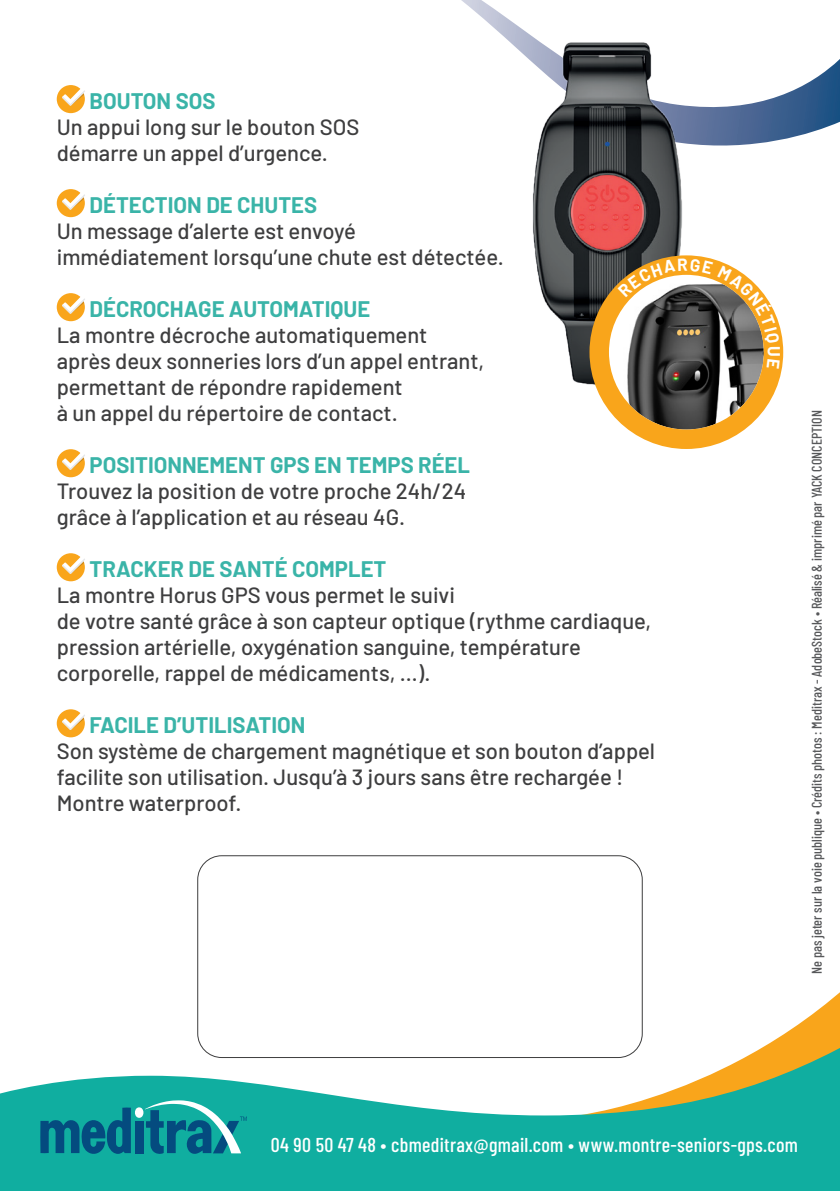
<style>
.page{position:relative;width:840px;height:1191px;background:#fff}
.page>*{position:absolute;margin:0;border:0;box-sizing:border-box;transform-origin:0 0}
.t1{font:500 22px/26px "Barlow";color:#3e3e3f}
.t2{font:700 22px "Barlow";color:#3ab4a8}
.t3{font:500 20px "Barlow Condensed";letter-spacing:.015em;color:#fff}
.t4{font:700 17px "Barlow";color:#fff}
.t5{font:500 14px "Barlow Condensed";color:#57585a}
</style>
<div class="page">
<div style="left:57px;top:85px;width:28px;height:28px;background:#f9a51b;border-radius:50%"></div>
<svg style="left:62px;top:88px;width:23px;height:18px"></svg>
<div style="left:57px;top:189px;width:28px;height:28px;background:#f9a51b;border-radius:50%"></div>
<svg style="left:62px;top:192px;width:23px;height:18px"></svg>
<div style="left:57px;top:293px;width:28px;height:28px;background:#f9a51b;border-radius:50%"></div>
<svg style="left:62px;top:296px;width:23px;height:18px"></svg>
<div style="left:57px;top:449px;width:28px;height:28px;background:#f9a51b;border-radius:50%"></div>
<svg style="left:62px;top:452px;width:23px;height:18px"></svg>
<div style="left:57px;top:553px;width:28px;height:28px;background:#f9a51b;border-radius:50%"></div>
<svg style="left:62px;top:556px;width:23px;height:18px"></svg>
<div style="left:57px;top:709px;width:28px;height:28px;background:#f9a51b;border-radius:50%"></div>
<svg style="left:62px;top:712px;width:23px;height:18px"></svg>
<svg style="left:642px;top:947px;width:197px;height:74px"></svg>
<svg style="left:0;top:1021px;width:839px;height:170px;fill:#10aea0"></svg>
<div style="left:198px;top:855px;width:444px;height:202px;background:#fff;border-radius:24px"></div>
<div style="left:197px;top:855px;width:445px;height:203px;border:1px solid #3e3e3f;border-radius:24px"></div>
<svg style="left:461px;top:0;width:378px;height:146px"></svg>
<svg style="left:40px;top:1100px;width:206px;height:54px;background:#1a8e99"></svg>
<img style="left:510px;top:15px;width:188px;height:370px">
<svg style="left:599px;top:265px;width:174px;height:174px;background:#f4a421"></svg>
<img style="left:608px;top:275px;width:155px;height:154px;border-radius:77px">
<div style="left:589px;top:255px;width:193px;height:194px;border:19px solid #f9a51b;border-radius:50%"></div>
<svg style="left:617px;top:259px;width:161px;height:85px"></svg>
<svg style="left:766px;top:359px;width:13px;height:9px"></svg>
<p class="t2" style="left:89px;top:85px;width:127px">BOUTON SOS</p>
<p class="t1" style="left:57px;top:112px;width:304px">Un appui long sur le bouton SOS démarre un appel d’urgence.</p>
<p class="t2" style="left:89px;top:189px;width:229px">DÉTECTION DE CHUTES</p>
<p class="t1" style="left:57px;top:216px;width:448px">Un message d’alerte est envoyé immédiatement lorsqu’une chute est détectée.</p>
<p class="t2" style="left:89px;top:293px;width:282px">DÉCROCHAGE AUTOMATIQUE</p>
<p class="t1" style="left:57px;top:320px;width:429px">La montre décroche automatiquement après deux sonneries lors d’un appel entrant, permettant de répondre rapidement<br>à un appel du répertoire de contact.</p>
<p class="t2" style="left:89px;top:449px;width:382px">POSITIONNEMENT GPS EN TEMPS RÉEL</p>
<p class="t1" style="left:57px;top:476px;width:411px">Trouvez la position de votre proche 24h/24 grâce à l’application et au réseau 4G.</p>
<p class="t2" style="left:89px;top:553px;width:298px">TRACKER DE SANTÉ COMPLET</p>
<p class="t1" style="left:57px;top:580px;width:595px">La montre Horus GPS vous permet le suivi<br>de votre santé grâce à son capteur optique (rythme cardiaque, pression artérielle, oxygénation sanguine, température corporelle, rappel de médicaments, …).</p>
<p class="t2" style="left:89px;top:709px;width:217px">FACILE D’UTILISATION</p>
<p class="t1" style="left:57px;top:736px;width:599px">Son système de chargement magnétique et son bouton d’appel facilite son utilisation. Jusqu’à 3 jours sans être rechargée !<br>Montre waterproof.</p>
<p class="t4" style="left:786px;top:345px;width:12px;rotate:90deg">U</p>
<p class="t5" style="left:806px;top:974px;width:565px;rotate:-90deg">Ne pas jeter sur la voie publique • Crédits photos : Meditrax - AdobeStock • Réalisé &amp; imprimé par YACK CONCEPTION</p>
<p class="t3" style="left:271px;top:1130px;width:528px">04 90 50 47 48 • cbmeditrax@gmail.com • www.montre-seniors-gps.com</p>
</div>
